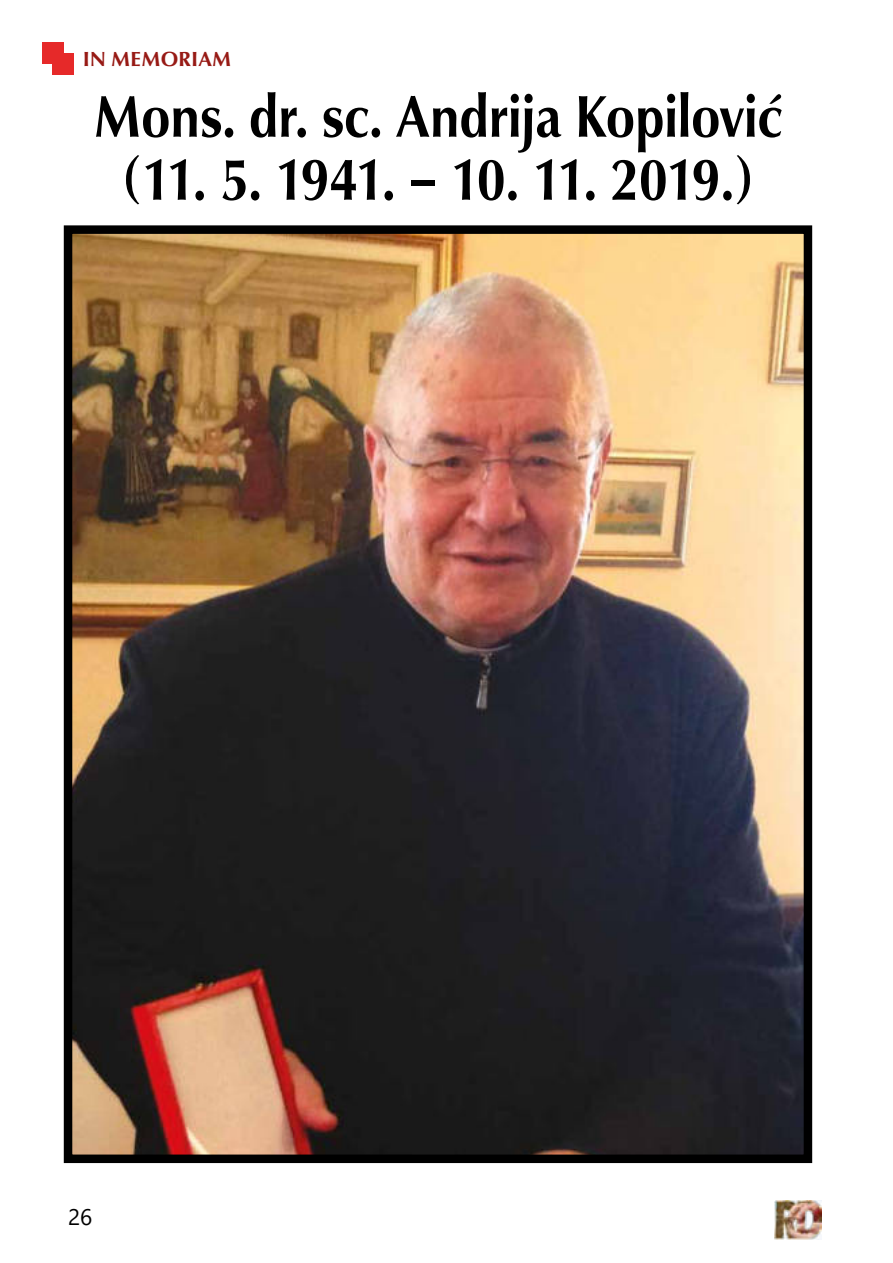
<style>
.page{position:relative;width:893px;height:1263px;background:#fff}
.page>*{position:absolute;margin:0;border:0;box-sizing:border-box;transform-origin:0 0}
.t1{font:700 60.3px/63px "Classico URWTOT";color:#000;text-align:center;scale:.87 1}
.t2{font:22.5px "Segoe UI";color:#000}
.t3{font:700 21px "Classico URWTOT";letter-spacing:.015em;color:#971a15}
</style>
<div class="page">
<img style="left:775px;top:1201px;width:46px;height:38px">
<div style="left:43px;top:42px;width:21px;height:22px;background:#e62929"></div>
<div style="left:53px;top:53px;width:21px;height:21px;background:#e62929"></div>
<img style="left:74px;top:235px;width:728px;height:918px">
<div style="left:64px;top:225px;width:748px;height:938px;border:9px solid #000"></div>
<p class="t3" style="left:83px;top:46px;width:150px">IN MEMORIAM</p>
<p class="t1" style="left:94px;top:86px;width:793px">Mons. dr. sc. Andrija Kopilović (11. 5. 1941. – 10. 11. 2019.)</p>
<p class="t2" style="left:68px;top:1204px;width:26px">26</p>
</div>
